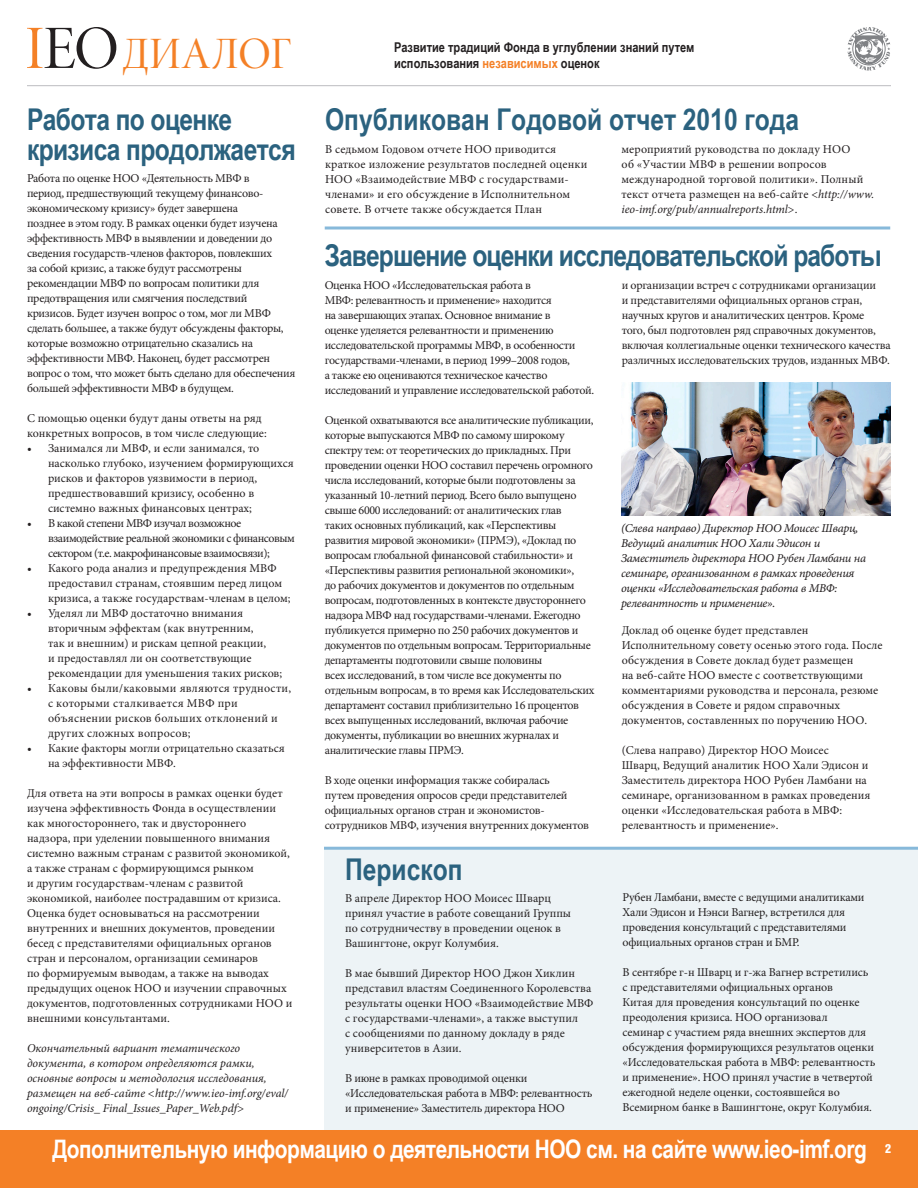
<style>
.page{position:relative;width:918px;height:1188px;background:#fff}
.page>*{position:absolute;margin:0;border:0;box-sizing:border-box;transform-origin:0 0}
.t1{font:45px "Minion Pro Disp";color:#f48026}
.title_Russian{font:700 30px/30px "Arial Narrow";letter-spacing:-.02em;color:#2b627f}
.title_Russian-2{font:700 30px "Arial Narrow";color:#2b627f}
.body{font:700 25.5px "Arial Narrow";letter-spacing:-.02em;color:#fff}
.t2{font:700 13.5px/16.2px "Arial Narrow";color:#231f20}
.body-2{font:12px/15px "Minion Pro";letter-spacing:-.015em;color:#231f20}
.bullet{font:12px/15px "Minion Pro";color:#231f20}
.body-3{font:12px/15px "Minion Pro";letter-spacing:.01em;color:#231f20}
.t3{font:12px/15px "Minion Pro It Capt";letter-spacing:-.025em;color:#231f20}
.body-4{font:italic 12px/15px "Minion Pro";letter-spacing:-.005em;color:#231f20}
.bullet-2{font:12px/15px "Minion Pro";letter-spacing:.02em;color:#231f20}
.bullet-3{font:12px/15px "Minion Pro";letter-spacing:-.04em;color:#231f20}
.t4{font:900 condensed 12px "Helvetica LT Std";color:#fff}
.s1{color:#f48026}
.s2{font-style:italic}
</style>
<div class="page">
<div style="left:324px;top:848px;width:594px;height:340px;background:#edf3f6"></div>
<hr style="left:324px;top:847px;width:594px;height:3px;background:#87b9da">
<img style="left:622px;top:382px;width:268px;height:134px">
<svg style="left:325px;top:226px;width:565px;height:4px;background:#a4cae3"></svg>
<div style="left:0;top:1130px;width:918px;height:58px;background:#f48026"></div>
<svg style="left:848px;top:27px;width:42px;height:43px"></svg>
<svg style="left:27px;top:27px;width:89px;height:42px"></svg>
<hr style="left:27px;top:85px;width:864px;height:1px;background:#bcbdc0">
<p class="t1" style="left:122px;top:27px;width:171px">ДИАЛОГ</p>
<p class="t2" style="left:394px;top:38px;width:302px">Развитие традиций Фонда в углублении знаний путем использования <span class="s1">независимых</span> оценок</p>
<p class="title_Russian" style="left:27px;top:103px;width:270px">Работа по оценке кризиса продолжается</p>
<p class="body-2" style="left:27px;top:171px;width:270px">Работа по оценке НОО «Деятельность МВФ в<br>период, предшествующий текущему финансово&shy;экономическому кризису» будет завершена<br>позднее в этом году. В рамках оценки будет изучена эффективность МВФ в выявлении и доведении до сведения государств-членов факторов, повлекших<br>за собой кризис, а также будут рассмотрены рекомендации МВФ по вопросам политики для предотвращения или смягчения последствий кризисов. Будет изучен вопрос о том, мог ли МВФ сделать большее, а также будут обсуждены факторы, которые возможно отрицательно сказались на эффективности МВФ. Наконец, будет рассмотрен вопрос о том, что может быть сделано для обеспечения большей эффективности МВФ в будущем.</p>
<p class="body-2" style="left:27px;top:411px;width:241px">С помощью оценки будут даны ответы на ряд конкретных вопросов, в том числе следующие:</p>
<p class="bullet" style="left:48px;top:441px;width:247px;text-indent:-21px">• Занимался ли МВФ, и если занимался, то насколько глубоко, изучением формирующихся рисков и факторов уязвимости в период, предшествовавший кризису, особенно в системно важных финансовых центрах;</p>
<p class="bullet-3" style="left:48px;top:516px;width:248px;text-indent:-21px">• В какой степени МВФ изучал возможное взаимодействие реальной экономики с финансовым сектором (т.е. макрофинансовые взаимосвязи);</p>
<p class="bullet" style="left:48px;top:561px;width:244px;text-indent:-21px">• Какого рода анализ и предупреждения МВФ предоставил странам, стоявшим перед лицом кризиса, а также государствам-членам в целом;</p>
<p class="bullet" style="left:48px;top:606px;width:236px;text-indent:-21px">• Уделял ли МВФ достаточно внимания вторичным эффектам (как внутренним,<br>так и внешним) и рискам цепной реакции,<br>и предоставлял ли он соответствующие рекомендации для уменьшения таких рисков;</p>
<p class="bullet-2" style="left:48px;top:681px;width:245px;text-indent:-21px">• Каковы были/каковыми являются трудности, с которыми сталкивается МВФ при объяснении рисков больших отклонений и других сложных вопросов;</p>
<p class="bullet" style="left:48px;top:741px;width:238px;text-indent:-21px">• Какие факторы могли отрицательно сказаться на эффективности МВФ.</p>
<p class="body-2" style="left:27px;top:786px;width:267px">Для ответа на эти вопросы в рамках оценки будет изучена эффективность Фонда в осуществлении как многостороннего, так и двустороннего надзора, при уделении повышенного внимания системно важным странам с развитой экономикой, а также странам с формирующимся рынком<br>и другим государствам-членам с развитой экономикой, наиболее пострадавшим от кризиса.<br>Оценка будет основываться на рассмотрении внутренних и внешних документов, проведении бесед с представителями официальных органов стран и персоналом, организации семинаров<br>по формируемым выводам, а также на выводах предыдущих оценок НОО и изучении справочных документов, подготовленных сотрудниками НОО и внешними консультантами.</p>
<p class="body-4" style="left:27px;top:1041px;width:263px">Окончательный вариант тематического документа, в котором определяются рамки, основные вопросы и методология исследования, размещен на веб-сайте &lt;http://www.ieo-imf.org/eval/ ongoing/Crisis_ Final_Issues_Paper_Web.pdf&gt;</p>
<p class="title_Russian-2" style="left:325px;top:97px;width:476px">Опубликован Годовой отчет 2010 года</p>
<p class="body-3" style="left:325px;top:142px;width:264px">В седьмом Годовом отчете НОО приводится краткое изложение результатов последней оценки НОО «Взаимодействие МВФ с государствами&shy;членами» и его обсуждение в Исполнительном совете. В отчете также обсуждается План</p>
<p class="body-3" style="left:622px;top:142px;width:254px">мероприятий руководства по докладу НОО<br>об «Участии МВФ в решении вопросов международной торговой политики». Полный текст отчета размещен на веб-сайте &lt;<span class="s2">http://www. ieo-imf.org/pub/annualreports.html</span>&gt;.</p>
<p class="title_Russian" style="left:325px;top:239px;width:559px">Завершение оценки исследовательской работы</p>
<p class="body-2" style="left:325px;top:277px;width:271px">Оценка НОО «Исследовательская работа в<br>МВФ: релевантность и применение» находится<br>на завершающих этапах. Основное внимание в<br>оценке уделяется релевантности и применению исследовательской программы МВФ, в особенности государствами-членами, в период 1999–2008 годов,<br>а также ею оцениваются техническое качество исследований и управление исследовательской работой.</p>
<p class="body-2" style="left:325px;top:412px;width:271px">Оценкой охватываются все аналитические публикации, которые выпускаются МВФ по самому широкому спектру тем: от теоретических до прикладных. При проведении оценки НОО составил перечень огромного числа исследований, которые были подготовлены за указанный 10-летний период. Всего было выпущено свыше 6000 исследований: от аналитических глав<br>таких основных публикаций, как «Перспективы развития мировой экономики» (ПРМЭ), «Доклад по вопросам глобальной финансовой стабильности» и «Перспективы развития региональной экономики»,<br>до рабочих документов и документов по отдельным вопросам, подготовленных в контексте двустороннего надзора МВФ над государствами-членами. Ежегодно публикуется примерно по 250 рабочих документов и документов по отдельным вопросам. Территориальные департаменты подготовили свыше половины<br>всех исследований, в том числе все документы по отдельным вопросам, в то время как Исследовательских департамент составил приблизительно 16 процентов всех выпущенных исследований, включая рабочие документы, публикации во внешних журналах и аналитические главы ПРМЭ.</p>
<p class="body-2" style="left:325px;top:772px;width:266px">В ходе оценки информация также собиралась<br>путем проведения опросов среди представителей официальных органов стран и экономистов&shy;сотрудников МВФ, изучения внутренних документов</p>
<p class="body-2" style="left:622px;top:277px;width:271px">и организации встреч с сотрудниками организации<br>и представителями официальных органов стран, научных кругов и аналитических центров. Кроме того, был подготовлен ряд справочных документов, включая коллегиальные оценки технического качества различных исследовательских трудов, изданных МВФ.</p>
<p class="t3" style="left:621px;top:521px;width:247px">(Слева направо) Директор НОО Моисес Шварц, Ведущий аналитик НОО Хали Эдисон и Заместитель директора НОО Рубен Ламбани на семинаре, организованном в рамках проведения оценки «Исследовательская работа в МВФ: релевантность и применение».</p>
<p class="body-2" style="left:622px;top:622px;width:262px">Доклад об оценке будет представлен Исполнительному совету осенью этого года. После обсуждения в Совете доклад будет размещен<br>на веб-сайте НОО вместе с соответствующими комментариями руководства и персонала, резюме обсуждения в Совете и рядом справочных документов, составленных по поручению НОО.</p>
<p class="body-2" style="left:622px;top:742px;width:250px">(Слева направо) Директор НОО Моисес<br>Шварц, Ведущий аналитик НОО Хали Эдисон и Заместитель директора НОО Рубен Ламбани на семинаре, организованном в рамках проведения оценки «Исследовательская работа в МВФ: релевантность и применение».</p>
<p class="title_Russian-2" style="left:345px;top:846px;width:119px">Перископ</p>
<p class="body-2" style="left:345px;top:891px;width:227px">В апреле Директор НОО Моисес Шварц принял участие в работе совещаний Группы по сотрудничеству в проведении оценок в Вашингтоне, округ Колумбия.</p>
<p class="body-2" style="left:345px;top:966px;width:250px">В мае бывший Директор НОО Джон Хиклин представил властям Соединенного Королевства результаты оценки НОО «Взаимодействие МВФ с государствами-членами», а также выступил<br>с сообщениями по данному докладу в ряде университетов в Азии.</p>
<p class="body-2" style="left:345px;top:1071px;width:249px">В июне в рамках проводимой оценки «Исследовательская работа в МВФ: релевантность и применение» Заместитель директора НОО</p>
<p class="body-2" style="left:623px;top:890px;width:244px">Рубен Ламбани, вместе с ведущими аналитиками Хали Эдисон и Нэнси Вагнер, встретился для проведения консультаций с представителями официальных органов стран и БМР.</p>
<p class="body-2" style="left:623px;top:965px;width:254px">В сентябре г-н Шварц и г-жа Вагнер встретились с представителями официальных органов<br>Китая для проведения консультаций по оценке преодоления кризиса. НОО организовал<br>семинар с участием ряда внешних экспертов для обсуждения формирующихся результатов оценки «Исследовательская работа в МВФ: релевантность и применение». НОО принял участие в четвертой ежегодной неделе оценки, состоявшейся во Всемирном банке в Вашингтоне, округ Колумбия.</p>
<p class="body" style="left:53px;top:1130px;width:816px">Дополнительную информацию о деятельности НОО см. на сайте www.ieo-imf.org</p>
<p class="t4" style="left:885px;top:1141px;width:7px">2</p>
</div>
